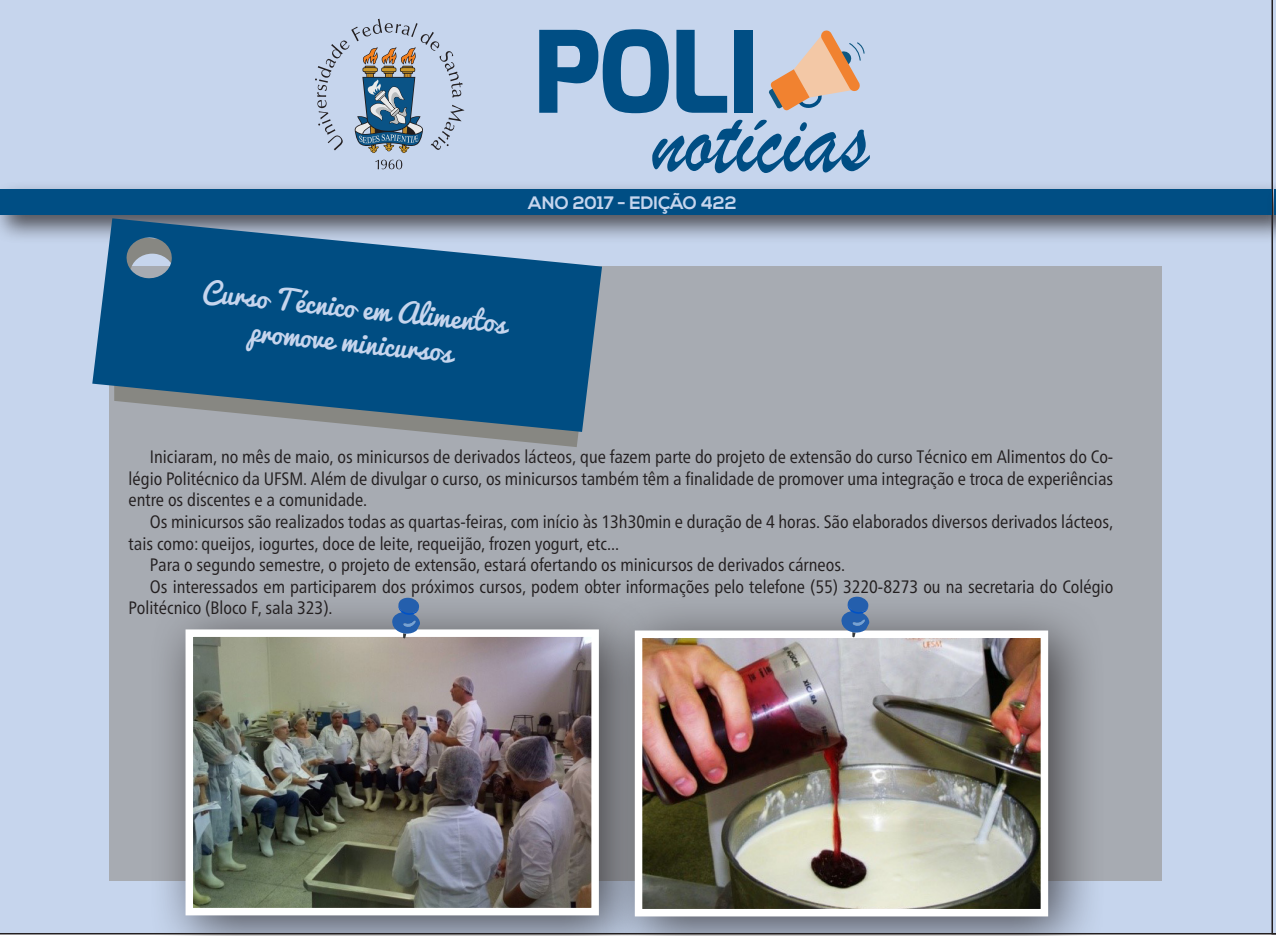
<style>
.page{position:relative;width:1276px;height:936px;background:#fff}
.page>*{position:absolute;margin:0;border:0;box-sizing:border-box;transform-origin:0 0}
.t1{font:27px/34.5px "Pacifico";color:#c6d5ed;text-align:center}
.t2{font:condensed 18px/21.6px "Frutiger Neue LTW1 G";color:#231f20}
.t3{font:700 18px "Nexa";color:#c6d5ed}
</style>
<div class="page">
<div style="left:0;top:0;width:1271px;height:934px;background:#c6d5ed"></div>
<svg style="left:1271px;top:0;width:5px;height:934px;background:#949daf"></svg>
<svg style="left:539px;top:29px;width:130px;height:84px;background:#4f84ae"></svg>
<svg style="left:676px;top:30px;width:51px;height:83px;background:#6895bb"></svg>
<div style="left:734px;top:30px;width:18px;height:83px;background:#004e84"></div>
<svg style="left:315px;top:19px;width:149px;height:150px;background:#a8b8cc"></svg>
<svg style="left:652px;top:120px;width:218px;height:53px;background:#7ea3c6"></svg>
<svg style="left:768px;top:30px;width:96px;height:81px;background:#d2bbb0"></svg>
<div style="left:0;top:181px;width:1276px;height:63px;background:#231f20;opacity:.75"></div>
<div style="left:0;top:189px;width:1271px;height:26px;background:#004e84"></div>
<div style="left:1266px;top:181px;width:10px;height:63px;background:#231f20;opacity:.75"></div>
<hr style="left:1274px;top:189px;width:2px;height:26px;background:#004e84">
<div style="left:109px;top:266px;width:1052px;height:615px;background:#a7abb2"></div>
<svg style="left:428px;top:432px;width:151px;height:15px"></svg>
<svg style="left:92px;top:218px;width:510px;height:214px;background:#2a648e"></svg>
<div style="left:148px;top:592px;width:509px;height:343px;background:#231f20;opacity:.75"></div>
<img style="left:194px;top:638px;width:396px;height:268px">
<div style="left:185px;top:629px;width:414px;height:286px;border:8px solid #fff"></div>
<div style="left:598px;top:593px;width:508px;height:342px;background:#231f20;opacity:.75"></div>
<img style="left:644px;top:639px;width:395px;height:268px">
<div style="left:635px;top:630px;width:413px;height:286px;border:8px solid #fff"></div>
<svg style="left:391px;top:597px;width:29px;height:41px"></svg>
<svg style="left:841px;top:596px;width:28px;height:41px"></svg>
<p class="t3" style="left:528px;top:192px;width:210px">ANO 2017 - EDIÇÃO 422</p>
<p class="t1" style="left:204px;top:275px;width:307px;rotate:6deg">Curso Técnico em Alimentos promove minicursos</p>
<p class="t2" style="left:129px;top:446px;width:986px;text-align:justify;text-indent:21px">Iniciaram, no mês de maio, os minicursos de derivados lácteos, que fazem parte do projeto de extensão do curso Técnico em Alimentos do Co&shy;légio Politécnico da UFSM. Além de divulgar o curso, os minicursos também têm a finalidade de promover uma integração e troca de experiências entre os discentes e a comunidade.</p>
<p class="t2" style="left:129px;top:511px;width:986px;text-indent:21px">Os minicursos são realizados todas as quartas-feiras, com início às 13h30min e duração de 4 horas. São elaborados diversos derivados lácteos, tais como: queijos, iogurtes, doce de leite, requeijão, frozen yogurt, etc...</p>
<p class="t2" style="left:150px;top:554px;width:697px">Para o segundo semestre, o projeto de extensão, estará ofertando os minicursos de derivados cárneos.</p>
<p class="t2" style="left:129px;top:575px;width:986px;text-indent:21px">Os interessados em participarem dos próximos cursos, podem obter informações pelo telefone (55) 3220-8273 ou na secretaria do Colégio<br>Politécnico (Bloco F, sala 323).</p>
</div>
